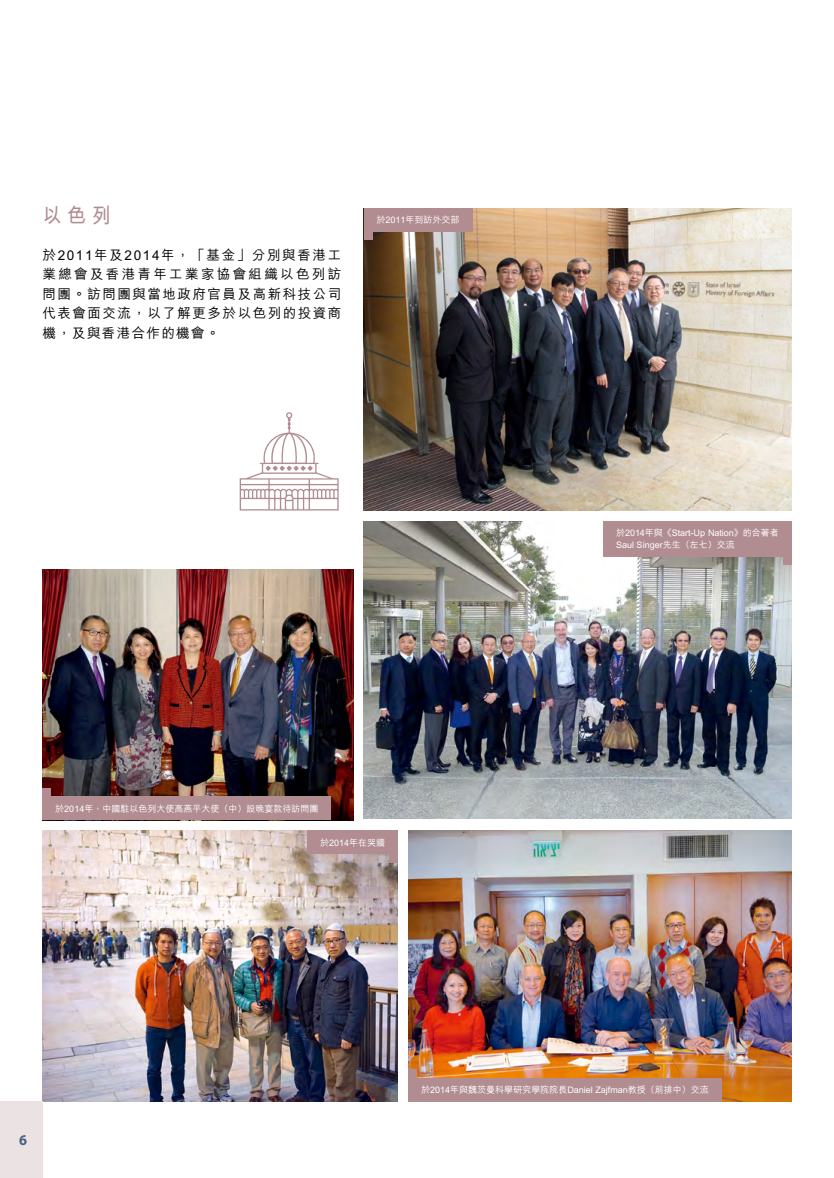
<style>
.page{position:relative;width:834px;height:1178px;background:#fff}
.page>*{position:absolute;margin:0;border:0;box-sizing:border-box;transform-origin:0 0}
.subhead-chi{font:700 21px "M Hei HK";color:#b18d92;scale:.9 1}
.t1{font:700 15px "Myriad Pro";color:#476283;scale:.95 1}
.content-chi{font:500 13.5px/19.5px "M Hei HK";letter-spacing:.11em;color:#000;text-align:justify}
.caption-chi{font:500 9px/12px "M Hei HK";color:#fff}
</style>
<div class="page">
<img style="left:408px;top:831px;width:383px;height:270px">
<img style="left:43px;top:831px;width:355px;height:270px">
<img style="left:43px;top:569px;width:310px;height:251px">
<img style="left:364px;top:521px;width:427px;height:298px">
<img style="left:364px;top:208px;width:427px;height:302px">
<svg style="left:239px;top:412px;width:99px;height:98px"></svg>
<div style="left:603px;top:521px;width:188px;height:36px;background:#b18d92"></div>
<div style="left:782px;top:521px;width:9px;height:44px;background:#b18d92"></div>
<div style="left:43px;top:797px;width:288px;height:23px;background:#b18d92"></div>
<div style="left:43px;top:788px;width:8px;height:32px;background:#b18d92"></div>
<div style="left:364px;top:208px;width:108px;height:23px;background:#b18d92"></div>
<div style="left:364px;top:208px;width:8px;height:32px;background:#b18d92"></div>
<div style="left:307px;top:831px;width:91px;height:23px;background:#b18d92"></div>
<div style="left:389px;top:831px;width:9px;height:31px;background:#b18d92"></div>
<div style="left:408px;top:1078px;width:313px;height:23px;background:#b18d92"></div>
<div style="left:408px;top:1069px;width:9px;height:32px;background:#b18d92"></div>
<div style="left:0;top:1101px;width:43px;height:77px;background:#ebe3e3"></div>
<p class="subhead-chi" style="left:43px;top:200px;width:77px">以色列</p>
<p class="content-chi" style="left:43px;top:244px;width:300px">於2011年及2014年，「基金」分別與香港工業總會及香港青年工業家協會組織以色列訪問團。訪問團與當地政府官員及高新科技公司代表會面交流，以了解更多於以色列的投資商機，及與香港合作的機會。</p>
<p class="caption-chi" style="left:376px;top:213px;width:85px">於2011年到訪外交部</p>
<p class="caption-chi" style="left:616px;top:526px;width:164px">於2014年與《Start-Up Nation》的合著者<br>Saul Singer先生（左七）交流</p>
<p class="caption-chi" style="left:55px;top:801px;width:265px">於2014年，中國駐以色列大使高燕平大使（中）設晚宴款待訪問團</p>
<p class="caption-chi" style="left:320px;top:836px;width:67px">於2014年在哭牆</p>
<h2 class="t1" style="left:19px;top:1132px;width:10px">6</h2>
<p class="caption-chi" style="left:421px;top:1083px;width:289px">於2014年與魏茨曼科學研究學院院長Daniel Zajfman教授（前排中）交流</p>
</div>
